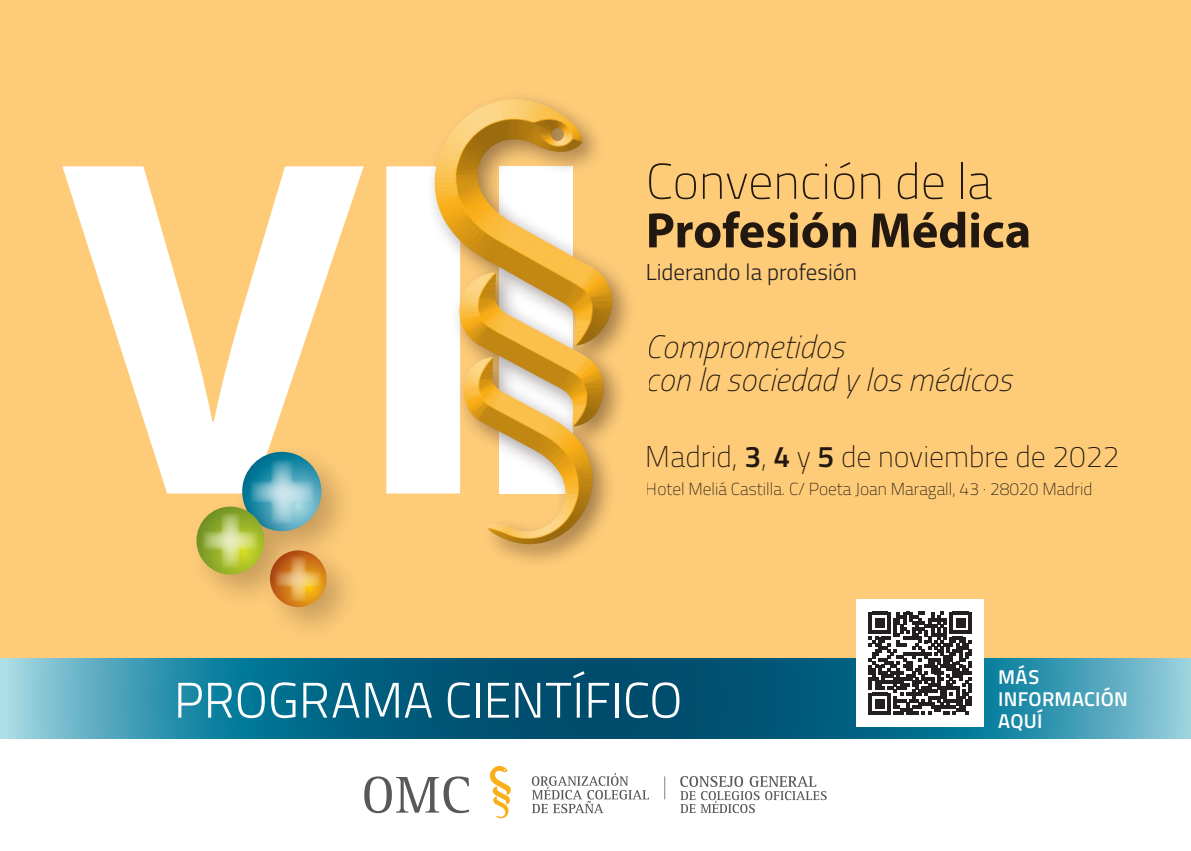
<style>
.page{position:relative;width:1191px;height:851px;background:#fff}
.page>*{position:absolute;margin:0;border:0;box-sizing:border-box;transform-origin:0 0}
.t1{font:700 50.2px "Myriad Pro";color:#231f20}
.t2{font:100 50.2px "Titillium Web";color:#231f20}
.t3{font:300 50px "Titillium Web";letter-spacing:.005em;color:#fff}
.t4{font:italic 100 32.4px/32.4px "Titillium Web";color:#231f20}
.t5{font:100 30px "Titillium Web";color:#231f20}
.t6{font:300 22.8px "Titillium Web";color:#231f20}
.t7{font:600 20px/22px "Titillium Web";letter-spacing:.01em;color:#fff}
.t8{font:100 17.4px "Titillium Web";color:#231f20}
.s1{font-weight:600}
</style>
<div class="page">
<div style="left:0;top:0;width:1191px;height:658px;background:#fecc79"></div>
<svg style="left:0;top:658px;width:1191px;height:80px;background:#207894"></svg>
<svg style="left:364px;top:766px;width:462px;height:53px"></svg>
<svg style="left:62px;top:166px;width:363px;height:327px"></svg>
<div style="left:425px;top:90px;width:212px;height:479px;background:#1b0300;opacity:.4"></div>
<div style="left:432px;top:98px;width:182px;height:446px;background:#231f20;opacity:.52"></div>
<div style="left:260px;top:540px;width:103px;height:103px;background:#1b0000;opacity:.23"></div>
<svg style="left:270px;top:550px;width:56px;height:57px"></svg>
<div style="left:232px;top:441px;width:127px;height:127px;background:#1b0000;opacity:.23"></div>
<div style="left:242px;top:452px;width:79px;height:79px;background:#007896;border-radius:40px"></div>
<div style="left:186px;top:496px;width:115px;height:115px;background:#1b0000;opacity:.23"></div>
<svg style="left:196px;top:506px;width:68px;height:68px"></svg>
<img style="left:203px;top:459px;width:118px;height:142px">
<div style="left:856px;top:599px;width:128px;height:128px;background:#fff"></div>
<svg style="left:869px;top:611px;width:102px;height:103px"></svg>
<h1 class="t2" style="left:646px;top:145px;width:348px">Convención de la</h1>
<h1 class="t1" style="left:646px;top:198px;width:387px">Profesión Médica</h1>
<h3 class="t6" style="left:646px;top:255px;width:213px">Liderando la profesión</h3>
<h3 class="t4" style="left:646px;top:329px;width:367px">Comprometidos<br>con la sociedad y los médicos</h3>
<h3 class="t5" style="left:646px;top:435px;width:475px">Madrid, <span class="s1">3</span>, <span class="s1">4</span> y <span class="s1">5</span> de noviembre de 2022</h3>
<p class="t8" style="left:646px;top:476px;width:448px">Hotel Meliá Castilla. C/ Poeta Joan Maragall, 43 · 28020 Madrid</p>
<h2 class="t3" style="left:174px;top:663px;width:510px">PROGRAMA CIENTÍFICO</h2>
<p class="t7" style="left:998px;top:664px;width:131px">MÁS<br>INFORMACIÓN<br>AQUÍ</p>
</div>
